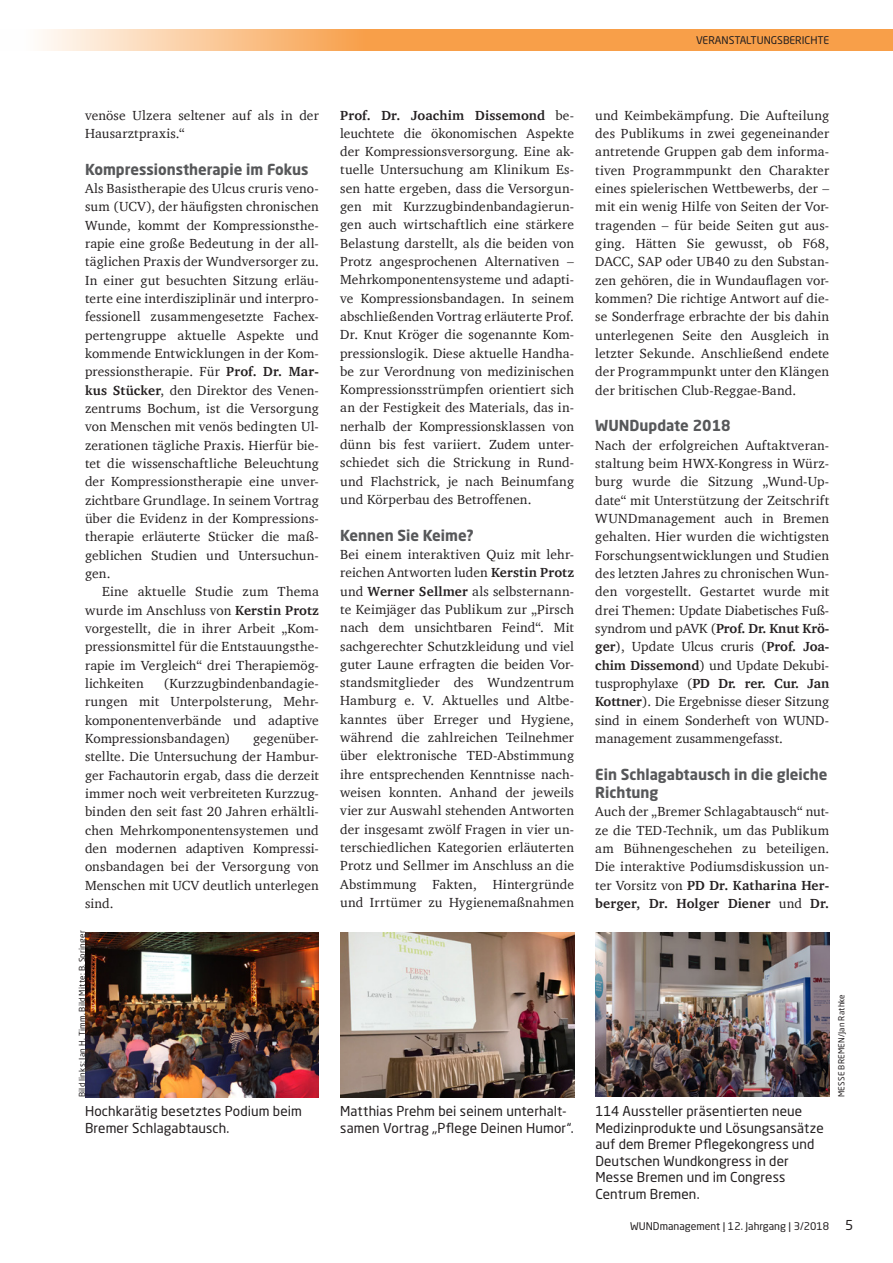
<style>
.page{position:relative;width:893px;height:1263px;background:#fff}
.page>*{position:absolute;margin:0;border:0;box-sizing:border-box;transform-origin:0 0}
.t1{font:700 15px/18.3px "Neo Sans Pro";color:#57585a}
.t2{font:13.5px/18.3px "Charter";letter-spacing:.01em;color:#231f20;text-align:justify}
.t3{font:13.5px/16.5px "Neo Sans Pro";letter-spacing:.01em;color:#231f20}
.t4{font:10.5px "Neo Sans Pro";color:#231f20}
.t5{font:8.25px "Neo Sans Pro";letter-spacing:.025em;color:#231f20}
.s1{font-weight:700}
</style>
<div class="page">
<svg style="left:42px;top:30px;width:851px;height:21px;background:#f9b069"></svg>
<img style="left:85px;top:933px;width:234px;height:164px">
<img style="left:340px;top:933px;width:234px;height:164px">
<img style="left:595px;top:933px;width:234px;height:163px">
<p class="t4" style="left:696px;top:34px;width:135px">VERANSTALTUNGSBERICHTE</p>
<p class="t2" style="left:85px;top:106px;width:235px">venöse Ulzera seltener auf als in der<br>Hausarztpraxis.“</p>
<p class="t1" style="left:85px;top:159px;width:225px">Kompressionstherapie im Fokus</p>
<p class="t2" style="left:85px;top:179px;width:235px">Als Basistherapie des Ulcus cruris veno&shy;sum (UCV), der häufigsten chronischen Wunde, kommt der Kompressionsthe&shy;rapie eine große Bedeutung in der all&shy;täglichen Praxis der Wundversorger zu.<br>In einer gut besuchten Sitzung erläu&shy;terte eine interdisziplinär und interpro&shy;fessionell zusammengesetzte Fachex&shy;pertengruppe aktuelle Aspekte und kommende Entwicklungen in der Kom&shy;pressionstherapie. Für <span class="s1">Prof. Dr. Mar&shy;kus Stücker</span>, den Direktor des Venen&shy;zentrums Bochum, ist die Versorgung von Menschen mit venös bedingten Ul&shy;zerationen tägliche Praxis. Hierfür bie&shy;tet die wissenschaftliche Beleuchtung der Kompressionstherapie eine unver&shy;zichtbare Grundlage. In seinem Vortrag über die Evidenz in der Kompressions&shy;therapie erläuterte Stücker die maß&shy;geblichen Studien und Untersuchun&shy;gen.</p>
<p class="t2" style="left:85px;top:582px;width:235px;text-indent:17px">Eine aktuelle Studie zum Thema wurde im Anschluss von <span class="s1">Kerstin Protz </span>vorgestellt, die in ihrer Arbeit „Kom&shy;pressionsmittel für die Entstauungsthe&shy;rapie im Vergleich“ drei Therapiemög&shy;lichkeiten</p>
<p class="t2" style="left:85px;top:674px;width:235px;text-indent:78px">(Kurzzugbindenbandagie&shy;rungen mit Unterpolsterung, Mehr&shy;komponentenverbände und adaptive Kompressionsbandagen)</p>
<p class="t2" style="left:85px;top:729px;width:235px;text-indent:168px">gegenüber&shy;stellte. Die Untersuchung der Hambur&shy;ger Fachautorin ergab, dass die derzeit immer noch weit verbreiteten Kurzzug&shy;binden den seit fast 20 Jahren erhältli&shy;chen Mehrkomponentensystemen und den modernen adaptiven Kompressi&shy;onsbandagen bei der Versorgung von Menschen mit UCV deutlich unterlegen sind.</p>
<p class="t5" style="left:77px;top:1097px;width:168px;rotate:-90deg">Bild links: Jan H. Timm, Bild Mitte: B. Springer</p>
<p class="t2" style="left:340px;top:106px;width:235px"><span class="s1">Prof. Dr. Joachim Dissemond</span> be&shy;leuchtete die ökonomischen Aspekte der Kompressionsversorgung. Eine ak&shy;tuelle Untersuchung am Klinikum Es&shy;sen hatte ergeben, dass die Versorgun&shy;gen mit Kurzzugbindenbandagierun&shy;gen auch wirtschaftlich eine stärkere Belastung darstellt, als die beiden von Protz angesprochenen Alternativen – Mehrkomponentensysteme und adapti&shy;ve Kompressionsbandagen. In seinem abschließenden Vortrag erläuterte Prof.<br>Dr. Knut Kröger die sogenannte Kom&shy;pressionslogik. Diese aktuelle Handha&shy;be zur Verordnung von medizinischen Kompressionsstrümpfen orientiert sich an der Festigkeit des Materials, das in&shy;nerhalb der Kompressionsklassen von dünn bis fest variiert. Zudem unter&shy;schiedet sich die Strickung in Rund&shy;und Flachstrick, je nach Beinumfang und Körperbau des Betroffenen.</p>
<p class="t1" style="left:340px;top:525px;width:135px">Kennen Sie Keime?</p>
<p class="t2" style="left:340px;top:545px;width:235px">Bei einem interaktiven Quiz mit lehr&shy;reichen Antworten luden <span class="s1">Kerstin Protz </span>und <span class="s1">Werner Sellmer</span> als selbsternann&shy;te Keimjäger das Publikum zur „Pirsch nach dem unsichtbaren Feind“. Mit sachgerechter Schutzkleidung und viel guter Laune erfragten die beiden Vor&shy;standsmitglieder des Wundzentrum Hamburg e. V. Aktuelles und Altbe&shy;kanntes über Erreger und Hygiene, während die zahlreichen Teilnehmer über elektronische TED-Abstimmung ihre entsprechenden Kenntnisse nach&shy;weisen konnten. Anhand der jeweils vier zur Auswahl stehenden Antworten der insgesamt zwölf Fragen in vier un&shy;terschiedlichen Kategorien erläuterten Protz und Sellmer im Anschluss an die Abstimmung Fakten, Hintergründe und Irrtümer zu Hygienemaßnahmen</p>
<p class="t2" style="left:595px;top:106px;width:235px">und Keimbekämpfung. Die Aufteilung des Publikums in zwei gegeneinander antretende Gruppen gab dem informa&shy;tiven Programmpunkt den Charakter eines spielerischen Wettbewerbs, der – mit ein wenig Hilfe von Seiten der Vor&shy;tragenden – für beide Seiten gut aus&shy;ging. Hätten Sie gewusst, ob F68, DACC, SAP oder UB40 zu den Substan&shy;zen gehören, die in Wundauflagen vor&shy;kommen? Die richtige Antwort auf die&shy;se Sonderfrage erbrachte der bis dahin unterlegenen Seite den Ausgleich in letzter Sekunde. Anschließend endete der Programmpunkt unter den Klängen der britischen Club-Reggae-Band.</p>
<p class="t1" style="left:595px;top:416px;width:137px">WUNDupdate 2018</p>
<p class="t2" style="left:595px;top:436px;width:235px">Nach der erfolgreichen Auftaktveran&shy;staltung beim HWX-Kongress in Würz&shy;burg wurde die Sitzung „Wund-Up&shy;date“ mit Unterstützung der Zeitschrift WUNDmanagement auch in Bremen gehalten. Hier wurden die wichtigsten Forschungsentwicklungen und Studien des letzten Jahres zu chronischen Wun&shy;den vorgestellt. Gestartet wurde mit drei Themen: Update Diabetisches Fuß&shy;syndrom und pAVK (<span class="s1">Prof. Dr. Knut Krö&shy;ger</span>), Update Ulcus cruris (<span class="s1">Prof. Joa&shy;chim Dissemond</span>) und Update Dekubi&shy;tusprophylaxe (<span class="s1">PD Dr. rer. Cur. Jan Kottner</span>). Die Ergebnisse dieser Sitzung sind in einem Sonderheft von WUND&shy;management zusammengefasst.</p>
<p class="t1" style="left:595px;top:764px;width:234px">Ein Schlagabtausch in die gleiche<br>Richtung</p>
<p class="t2" style="left:595px;top:802px;width:235px">Auch der „Bremer Schlagabtausch“ nut&shy;ze die TED-Technik, um das Publikum am Bühnengeschehen zu beteiligen.<br>Die interaktive Podiumsdiskussion un&shy;ter Vorsitz von <span class="s1">PD Dr. Katharina Her&shy;berger, Dr. Holger Diener</span> und <span class="s1">Dr.</span></p>
<p class="t3" style="left:85px;top:1102px;width:218px">Hochkarätig besetztes Podium beim<br>Bremer Schlagabtausch.</p>
<p class="t3" style="left:340px;top:1102px;width:235px">Matthias Prehm bei seinem unterhalt&shy;samen Vortrag „Pflege Deinen Humor“.</p>
<p class="t3" style="left:595px;top:1102px;width:230px">114 Aussteller präsentierten neue<br>Medizinprodukte und Lösungsansätze auf dem Bremer Pflegekongress und<br>Deutschen Wundkongress in der<br>Messe Bremen und im Congress<br>Centrum Bremen.</p>
<p class="t4" style="left:630px;top:1220px;width:200px">WUNDmanagement | 12. Jahrgang | 3/2018</p>
<p class="t5" style="left:836px;top:1097px;width:105px;rotate:-90deg">MESSE BREMEN/Jan Rathke</p>
<p class="t3" style="left:845px;top:1216px;width:10px">5</p>
</div>
